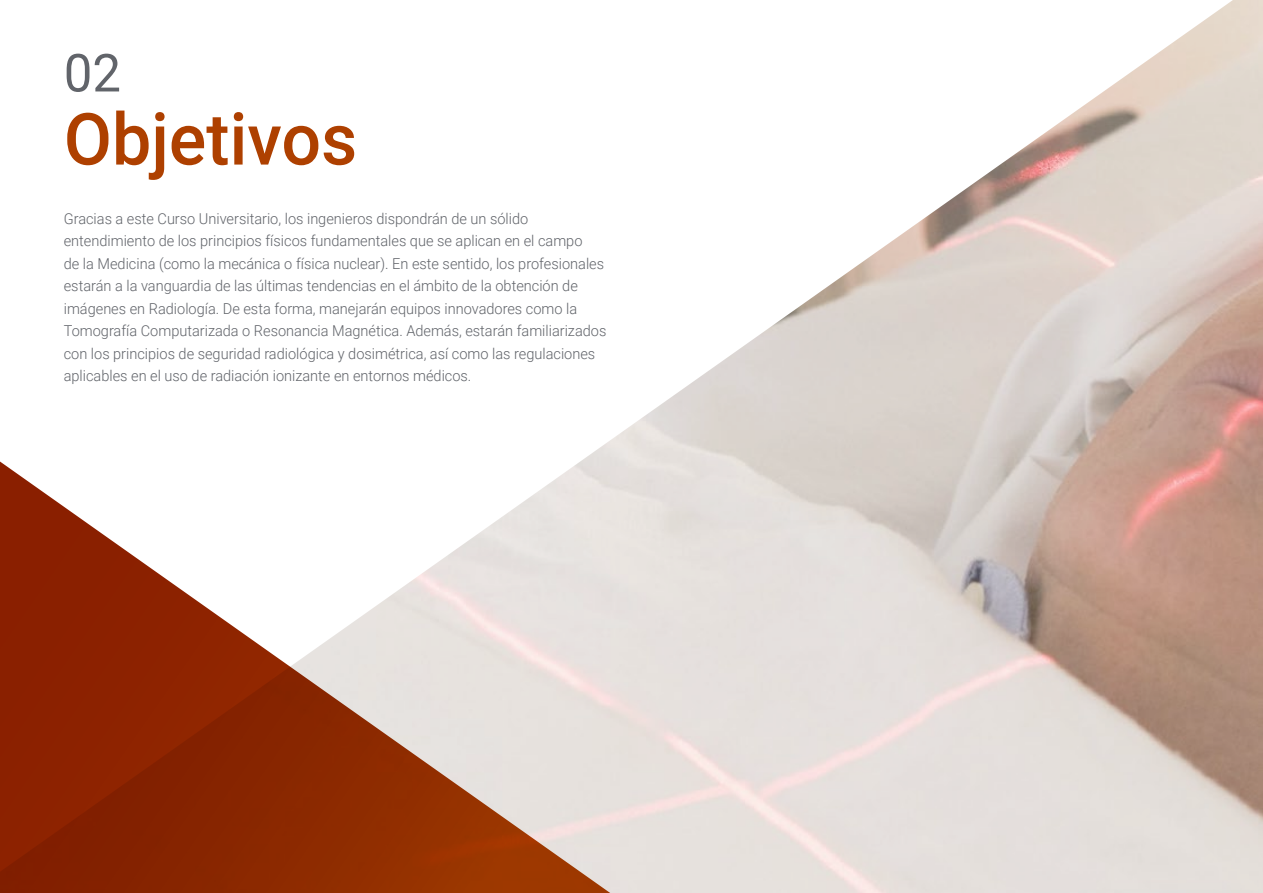
<style>
.page{position:relative;width:1263px;height:893px;background:#fff}
.page>*{position:absolute;margin:0;border:0;box-sizing:border-box;transform-origin:0 0}
.t1{font:500 72px "Roboto";color:#ae4000}
.t2{font:52.5px "Roboto";color:#61646a}
.t3{font:300 15px/22.5px "Roboto";color:#61646a}
</style>
<div class="page">
<img style="left:603px;top:0;width:660px;height:893px">
<svg style="left:0;top:446px;width:640px;height:447px"></svg>
<h2 class="t2" style="left:64px;top:36px;width:59px">02</h2>
<h1 class="t1" style="left:64px;top:89px;width:295px">Objetivos</h1>
<p class="t3" style="left:64px;top:207px;width:544px">Gracias a este Curso Universitario, los ingenieros dispondrán de un sólido entendimiento de los principios físicos fundamentales que se aplican en el campo<br>de la Medicina (como la mecánica o física nuclear). En este sentido, los profesionales estarán a la vanguardia de las últimas tendencias en el ámbito de la obtención de imágenes en Radiología. De esta forma, manejarán equipos innovadores como la Tomografía Computarizada o Resonancia Magnética. Además, estarán familiarizados con los principios de seguridad radiológica y dosimétrica, así como las regulaciones aplicables en el uso de radiación ionizante en entornos médicos.</p>
</div>
